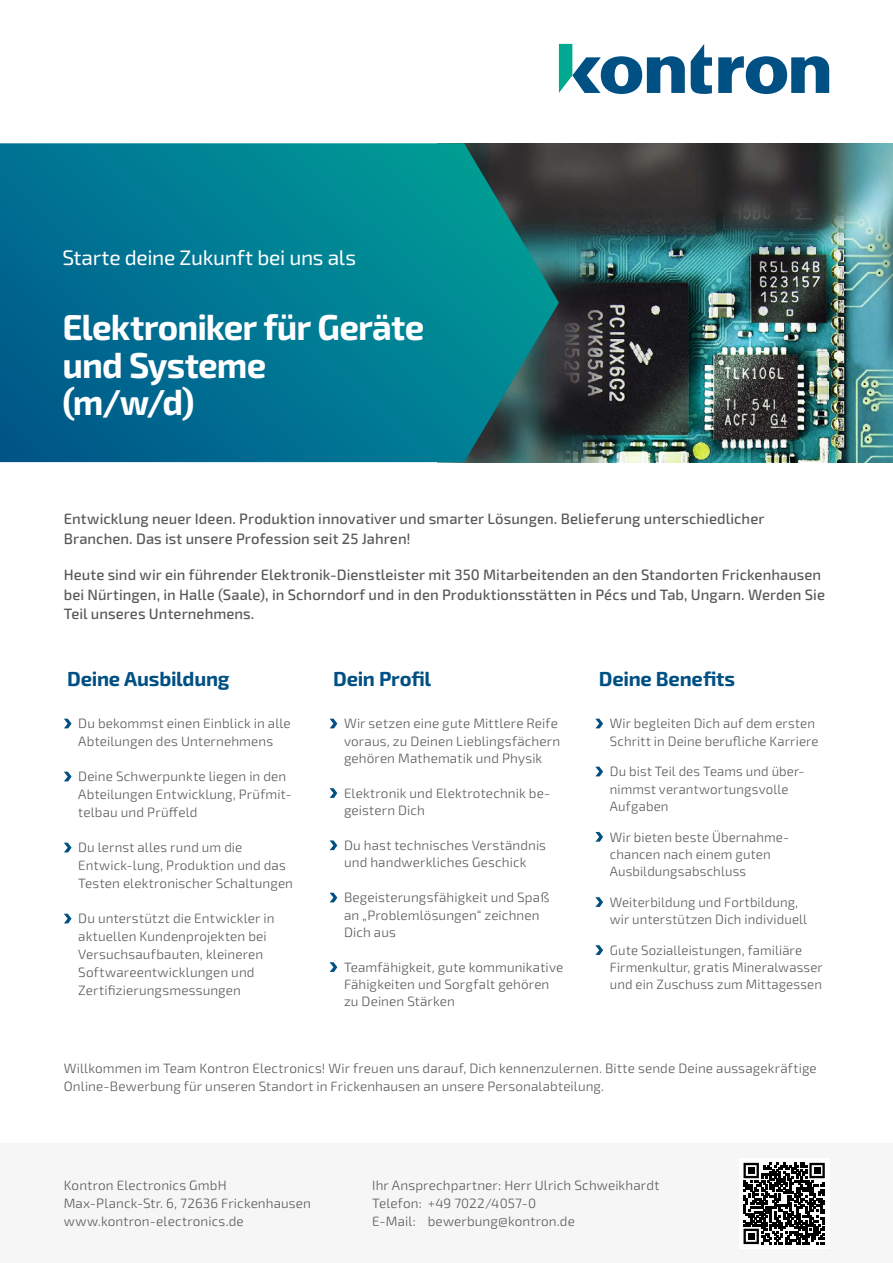
<style>
.page{position:relative;width:893px;height:1263px;background:#fff}
.page>*{position:absolute;margin:0;border:0;box-sizing:border-box;transform-origin:0 0}
.t1{font:700 36px/37.5px "Sn T";letter-spacing:-.025em;color:#fff}
.t2{font:21px "Sn T";letter-spacing:-.015em;color:#fff}
.t3{font:700 20.25px "Sn T";letter-spacing:-.01em;color:#005083}
.t4{font:500 15px/19.5px "Sn T";letter-spacing:.005em;color:#575756}
.t5{font:300 13.5px/17.2px "Sn T";letter-spacing:.01em;color:#575756}
</style>
<div class="page">
<img style="left:559px;top:143px;width:334px;height:319px">
<svg style="left:0;top:143px;width:559px;height:319px;background:#04758c"></svg>
<div style="left:0;top:1144px;width:893px;height:119px;background:#f6f6f6"></div>
<div style="left:739px;top:1158px;width:90px;height:90px;background:#fff"></div>
<svg style="left:743px;top:1163px;width:82px;height:81px"></svg>
<div style="left:748px;top:1167px;width:6px;height:7px;background:#000"></div>
<div style="left:814px;top:1167px;width:6px;height:7px;background:#000"></div>
<div style="left:748px;top:1233px;width:6px;height:7px;background:#000"></div>
<svg style="left:64px;top:719px;width:8px;height:9px"></svg>
<svg style="left:64px;top:772px;width:8px;height:9px"></svg>
<svg style="left:64px;top:843px;width:8px;height:9px"></svg>
<svg style="left:64px;top:914px;width:8px;height:9px"></svg>
<svg style="left:330px;top:719px;width:7px;height:9px"></svg>
<svg style="left:330px;top:788px;width:7px;height:10px"></svg>
<svg style="left:330px;top:840px;width:7px;height:10px"></svg>
<svg style="left:330px;top:893px;width:7px;height:9px"></svg>
<svg style="left:330px;top:962px;width:7px;height:10px"></svg>
<svg style="left:595px;top:719px;width:8px;height:9px"></svg>
<svg style="left:595px;top:767px;width:8px;height:9px"></svg>
<svg style="left:595px;top:832px;width:8px;height:10px"></svg>
<svg style="left:595px;top:897px;width:8px;height:10px"></svg>
<svg style="left:595px;top:945px;width:8px;height:10px"></svg>
<svg style="left:559px;top:44px;width:270px;height:50px"></svg>
<h2 class="t2" style="left:63px;top:245px;width:295px">Starte deine Zukunft bei uns als</h2>
<h1 class="t1" style="left:63px;top:309px;width:363px">Elektroniker für Geräte und Systeme<br>(m/w/d)</h1>
<p class="t4" style="left:64px;top:510px;width:702px">Entwicklung neuer Ideen. Produktion innovativer und smarter Lösungen. Belieferung unterschiedlicher<br>Branchen. Das ist unsere Profession seit 25 Jahren!</p>
<p class="t4" style="left:64px;top:566px;width:763px">Heute sind wir ein führender Elektronik-Dienstleister mit 350 Mitarbeitenden an den Standorten Frickenhausen bei Nürtingen, in Halle (Saale), in Schorndorf und in den Produktionsstätten in Pécs und Tab, Ungarn. Werden Sie<br>Teil unseres Unternehmens.</p>
<h3 class="t3" style="left:67px;top:667px;width:164px">Deine Ausbildung</h3>
<h3 class="t3" style="left:333px;top:667px;width:100px">Dein Profil</h3>
<h3 class="t3" style="left:599px;top:667px;width:138px">Deine Benefits</h3>
<p class="t5" style="left:78px;top:715px;width:214px;line-height:18px">Du bekommst einen Einblick in alle<br>Abteilungen des Unternehmens</p>
<p class="t5" style="left:78px;top:768px;width:215px;line-height:18px">Deine Schwerpunkte liegen in den<br>Abteilungen Entwicklung, Prüfmit&shy;telbau und Prüffeld</p>
<p class="t5" style="left:78px;top:839px;width:216px;line-height:18px">Du lernst alles rund um die<br>Entwick-lung, Produktion und das<br>Testen elektronischer Schaltungen</p>
<p class="t5" style="left:78px;top:910px;width:198px;line-height:18px">Du unterstützt die Entwickler in aktuellen Kundenprojekten bei<br>Versuchsaufbauten, kleineren<br>Softwareentwicklungen und<br>Zertifizierungsmessungen</p>
<p class="t5" style="left:344px;top:715px;width:218px">Wir setzen eine gute Mittlere Reife voraus, zu Deinen Lieblingsfächern gehören Mathematik und Physik</p>
<p class="t5" style="left:344px;top:785px;width:208px">Elektronik und Elektrotechnik be&shy;geistern Dich</p>
<p class="t5" style="left:344px;top:837px;width:204px">Du hast technisches Verständnis und handwerkliches Geschick</p>
<p class="t5" style="left:344px;top:889px;width:207px">Begeisterungsfähigkeit und Spaß an „Problemlösungen“ zeichnen<br>Dich aus</p>
<p class="t5" style="left:344px;top:959px;width:221px">Teamfähigkeit, gute kommunikative<br>Fähigkeiten und Sorgfalt gehören zu Deinen Stärken</p>
<p class="t5" style="left:610px;top:715px;width:210px">Wir begleiten Dich auf dem ersten<br>Schritt in Deine berufliche Karriere</p>
<p class="t5" style="left:610px;top:763px;width:196px">Du bist Teil des Teams und über&shy;nimmst verantwortungsvolle<br>Aufgaben</p>
<p class="t5" style="left:610px;top:828px;width:181px">Wir bieten beste Übernahme&shy;chancen nach einem guten<br>Ausbildungsabschluss</p>
<p class="t5" style="left:610px;top:894px;width:199px">Weiterbildung und Fortbildung, wir unterstützen Dich individuell</p>
<p class="t5" style="left:610px;top:942px;width:214px">Gute Sozialleistungen, familiäre<br>Firmenkultur, gratis Mineralwasser und ein Zuschuss zum Mittagessen</p>
<p class="t5" style="left:64px;top:1060px;width:754px;line-height:18px">Willkommen im Team Kontron Electronics! Wir freuen uns darauf, Dich kennenzulernen. Bitte sende Deine aussagekräftige<br>Online-Bewerbung für unseren Standort in Frickenhausen an unsere Personalabteilung.</p>
<p class="t5" style="left:64px;top:1177px;width:249px;line-height:18px">Kontron Electronics GmbH<br>Max-Planck-Str. 6, 72636 Frickenhausen www.kontron-electronics.de</p>
<p class="t5" style="left:372px;top:1177px;width:289px;line-height:18px">Ihr Ansprechpartner: Herr Ulrich Schweikhardt<br>Telefon: +49 7022/4057-0<br>E-Mail: bewerbung@kontron.de</p>
</div>
